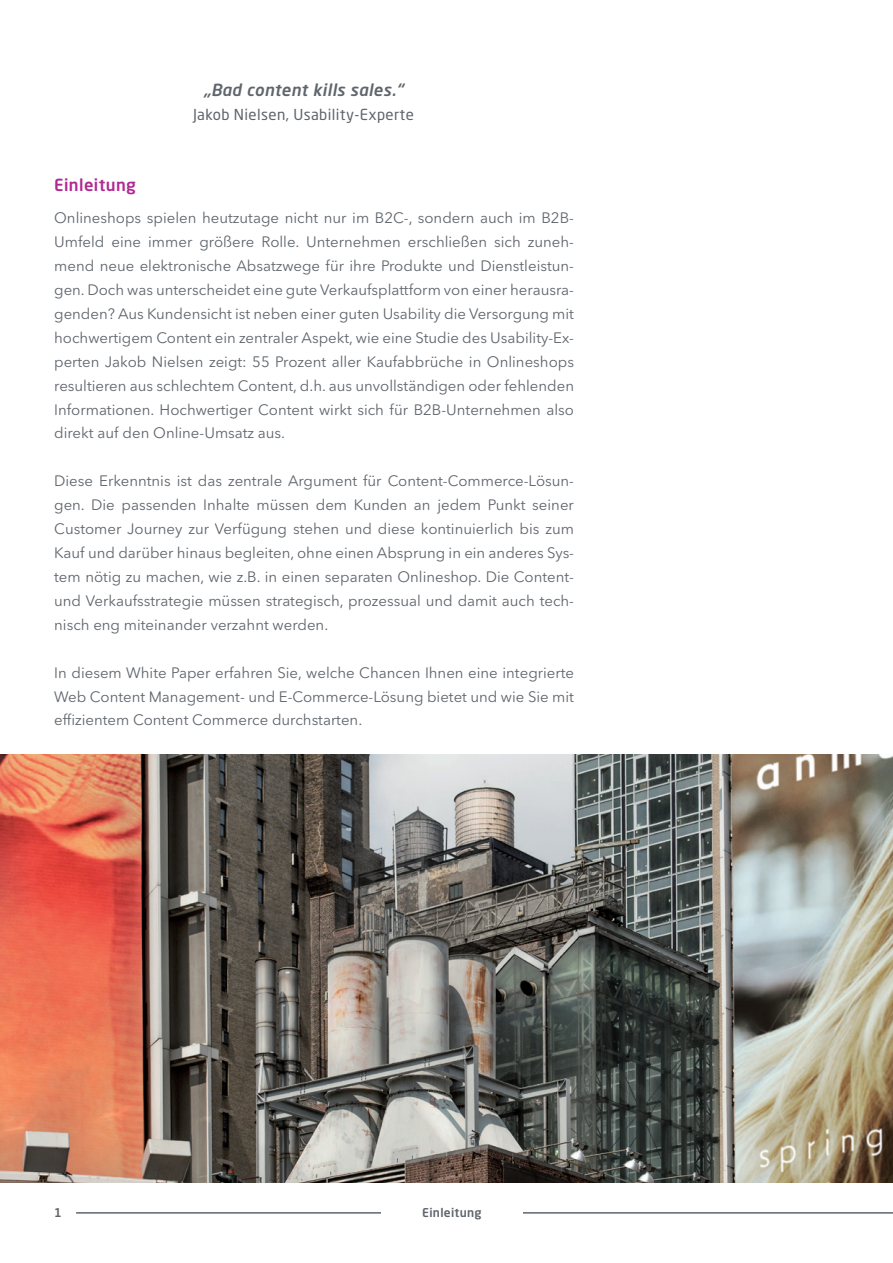
<style>
.page{position:relative;width:893px;height:1263px;background:#fff}
.page>*{position:absolute;margin:0;border:0;box-sizing:border-box;transform-origin:0 0}
.t1{font:italic 500 16.5px "Neo Sans Std";letter-spacing:.025em;color:#5f656c}
.t2{font:500 16.5px "Neo Sans Std";letter-spacing:.025em;color:#b12991}
.t3{font:15px/23.9px "Avenir Next Rounded Pro";color:#5f656c;text-align:justify}
.t4{font:15px "Neo Sans Std";letter-spacing:.025em;color:#5f656c}
.t5{font:500 12px "Neo Sans Std";letter-spacing:.025em;color:#5f656c}
</style>
<div class="page">
<hr style="left:76px;top:1212px;width:817px;height:1px;background:#5f656c">
<div style="left:381px;top:1196px;width:142px;height:31px;background:#fff"></div>
<img style="left:0;top:755px;width:893px;height:427px">
<p class="t1" style="left:204px;top:79px;width:201px">„Bad content kills sales.“</p>
<p class="t4" style="left:193px;top:105px;width:222px">Jakob Nielsen, Usability-Experte</p>
<p class="t2" style="left:54px;top:175px;width:83px">Einleitung</p>
<p class="t3" style="left:54px;top:206px;width:521px">Onlineshops spielen heutzutage nicht nur im B2C-, sondern auch im B2B-Umfeld eine immer größere Rolle. Unternehmen erschließen sich zuneh&shy;mend neue elektronische Absatzwege für ihre Produkte und Dienstleistun&shy;gen. Doch was unterscheidet eine gute Verkaufsplattform von einer herausra&shy;genden? Aus Kundensicht ist neben einer guten Usability die Versorgung mit hochwertigem Content ein zentraler Aspekt, wie eine Studie des Usability-Ex&shy;perten Jakob Nielsen zeigt: 55 Prozent aller Kaufabbrüche in Onlineshops resultieren aus schlechtem Content, d.h. aus unvollständigen oder fehlenden Informationen. Hochwertiger Content wirkt sich für B2B-Unternehmen also direkt auf den Online-Umsatz aus.</p>
<p class="t3" style="left:54px;top:469px;width:521px">Diese Erkenntnis ist das zentrale Argument für Content-Commerce-Lösun&shy;gen. Die passenden Inhalte müssen dem Kunden an jedem Punkt seiner Customer Journey zur Verfügung stehen und diese kontinuierlich bis zum Kauf und darüber hinaus begleiten, ohne einen Absprung in ein anderes Sys&shy;tem nötig zu machen, wie z.B. in einen separaten Onlineshop. Die Content&shy;und Verkaufsstrategie müssen strategisch, prozessual und damit auch tech&shy;nisch eng miteinander verzahnt werden.</p>
<p class="t3" style="left:54px;top:660px;width:521px">In diesem White Paper erfahren Sie, welche Chancen Ihnen eine integrierte Web Content Management- und E-Commerce-Lösung bietet und wie Sie mit effizientem Content Commerce durchstarten.</p>
<p class="t5" style="left:54px;top:1205px;width:9px">1</p>
<p class="t5" style="left:422px;top:1204px;width:61px">Einleitung</p>
</div>
